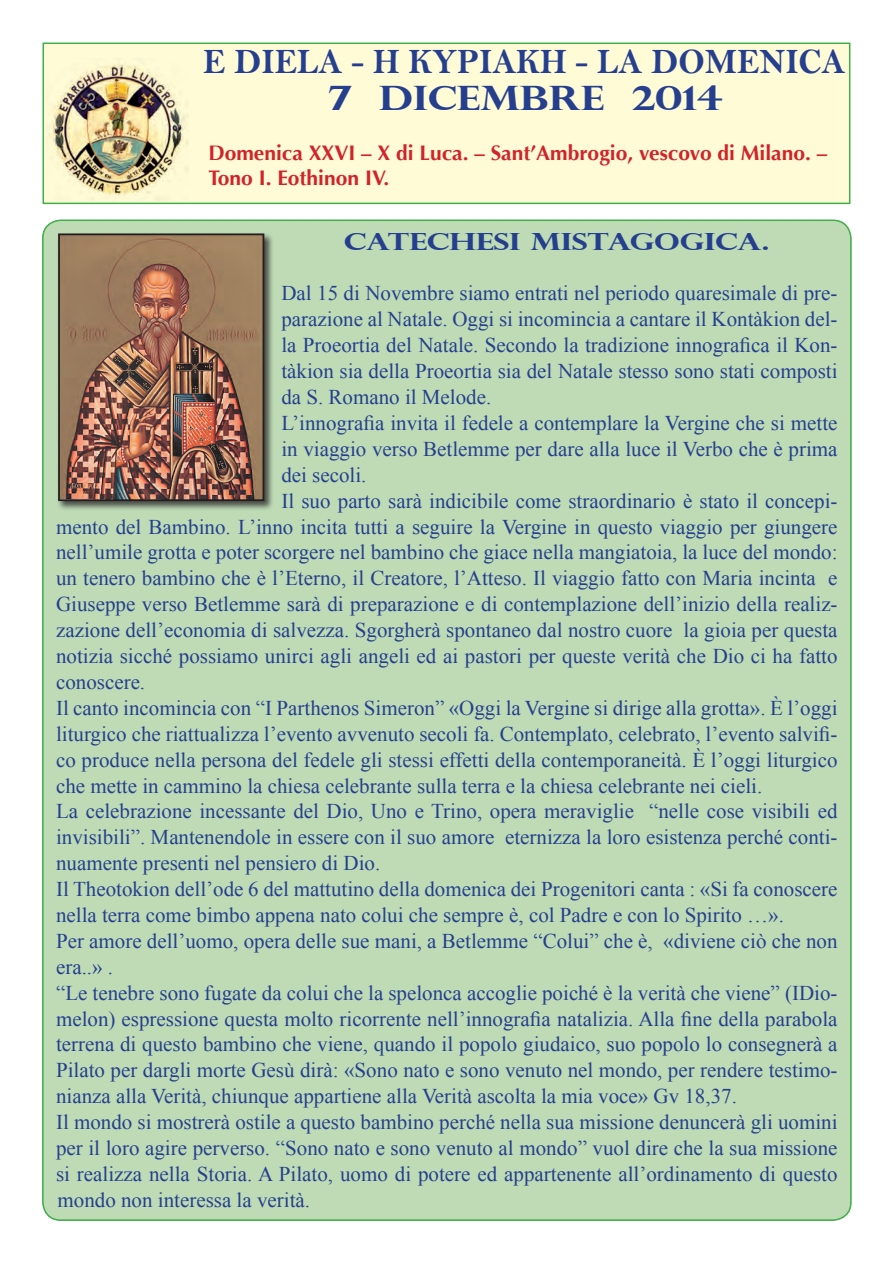
<style>
.page{position:relative;width:893px;height:1263px;background:#fff}
.page>*{position:absolute;margin:0;border:0;box-sizing:border-box;transform-origin:0 0}
.t1{font:36px "Bell MT Bold";color:#253f8e;scale:.95 1}
.Body_Text_Indent{font:700 33.6px "Perpetua Titling";color:#253f8e;scale:1.2 1}
.No_Spacing{font:700 23.7px "Perpetua Titling";letter-spacing:-.01em;color:#253f8e;scale:1.32 1}
.t2{font:21px/26px "Times New Roman";color:#253f8e;text-align:justify}
.Normale{font:700 21px/25.2px "Optima";color:#d1232a}
</style>
<div class="page">
<div style="left:43px;top:220px;width:808px;height:1000px;background:#bedbb6;border-radius:18px"></div>
<div style="left:43px;top:43px;width:807px;height:161px;background:#fffbd6;border:2px solid #40ae49"></div>
<img style="left:49px;top:58px;width:139px;height:142px">
<div style="left:57px;top:232px;width:217px;height:279px;background:#231f20;opacity:.75"></div>
<img style="left:61px;top:236px;width:200px;height:262px">
<div style="left:58px;top:233px;width:206px;height:268px;border:2px solid #231f20"></div>
<p class="t1" style="left:203px;top:40px;width:677px">E DIELA - H KYPIAKH - LA DOMENICA</p>
<p class="Body_Text_Indent" style="left:329px;top:77px;width:330px">7 DICEMBRE 2014</p>
<p class="Normale" style="left:208px;top:141px;width:620px">Domenica XXVI – X di Luca. – Sant’Ambrogio, vescovo di Milano. –<br>Tono I. Eothinon IV.</p>
<p class="No_Spacing" style="left:344px;top:227px;width:324px">CATECHESI MISTAGOGICA.</p>
<p class="t2" style="left:281px;top:280px;width:558px">Dal 15 di Novembre siamo entrati nel periodo quaresimale di pre&shy;parazione al Natale. Oggi si incomincia a cantare il Kontàkion del&shy;la Proeortia del Natale. Secondo la tradizione innografica il Kon&shy;tàkion sia della Proeortia sia del Natale stesso sono stati composti da S. Romano il Melode.</p>
<p class="t2" style="left:281px;top:410px;width:558px">L’innografia invita il fedele a contemplare la Vergine che si mette in viaggio verso Betlemme per dare alla luce il Verbo che è prima dei secoli.</p>
<p class="t2" style="left:56px;top:487px;width:783px;text-indent:225px">Il suo parto sarà indicibile come straordinario è stato il concepi&shy;mento del Bambino. L’inno incita tutti a seguire la Vergine in questo viaggio per giungere nell’umile grotta e poter scorgere nel bambino che giace nella mangiatoia, la luce del mondo: un tenero bambino che è l’Eterno, il Creatore, l’Atteso. Il viaggio fatto con Maria incinta e Giuseppe verso Betlemme sarà di preparazione e di contemplazione dell’inizio della realiz&shy;zazione dell’economia di salvezza. Sgorgherà spontaneo dal nostro cuore la gioia per questa notizia sicché possiamo unirci agli angeli ed ai pastori per queste verità che Dio ci ha fatto conoscere.</p>
<p class="t2" style="left:56px;top:694px;width:783px">Il canto incomincia con “I Parthenos Simeron” «Oggi la Vergine si dirige alla grotta». È l’oggi liturgico che riattualizza l’evento avvenuto secoli fa. Contemplato, celebrato, l’evento salvifi&shy;co produce nella persona del fedele gli stessi effetti della contemporaneità. È l’oggi liturgico che mette in cammino la chiesa celebrante sulla terra e la chiesa celebrante nei cieli.</p>
<p class="t2" style="left:56px;top:798px;width:783px">La celebrazione incessante del Dio, Uno e Trino, opera meraviglie “nelle cose visibili ed invisibili”. Mantenendole in essere con il suo amore eternizza la loro esistenza perché conti&shy;nuamente presenti nel pensiero di Dio.</p>
<p class="t2" style="left:56px;top:876px;width:783px">Il Theotokion dell’ode 6 del mattutino della domenica dei Progenitori canta : «Si fa conoscere nella terra come bimbo appena nato colui che sempre è, col Padre e con lo Spirito …».</p>
<p class="t2" style="left:56px;top:927px;width:783px">Per amore dell’uomo, opera delle sue mani, a Betlemme “Colui” che è, «diviene ciò che non era..» .</p>
<p class="t2" style="left:56px;top:979px;width:783px">“Le tenebre sono fugate da colui che la spelonca accoglie poiché è la verità che viene” (IDio&shy;melon) espressione questa molto ricorrente nell’innografia natalizia. Alla fine della parabola terrena di questo bambino che viene, quando il popolo giudaico, suo popolo lo consegnerà a Pilato per dargli morte Gesù dirà: «Sono nato e sono venuto nel mondo, per rendere testimo&shy;nianza alla Verità, chiunque appartiene alla Verità ascolta la mia voce» Gv 18,37.</p>
<p class="t2" style="left:56px;top:1109px;width:783px">Il mondo si mostrerà ostile a questo bambino perché nella sua missione denuncerà gli uomini per il loro agire perverso. “Sono nato e sono venuto al mondo” vuol dire che la sua missione si realizza nella Storia. A Pilato, uomo di potere ed appartenente all’ordinamento di questo mondo non interessa la verità.</p>
</div>
